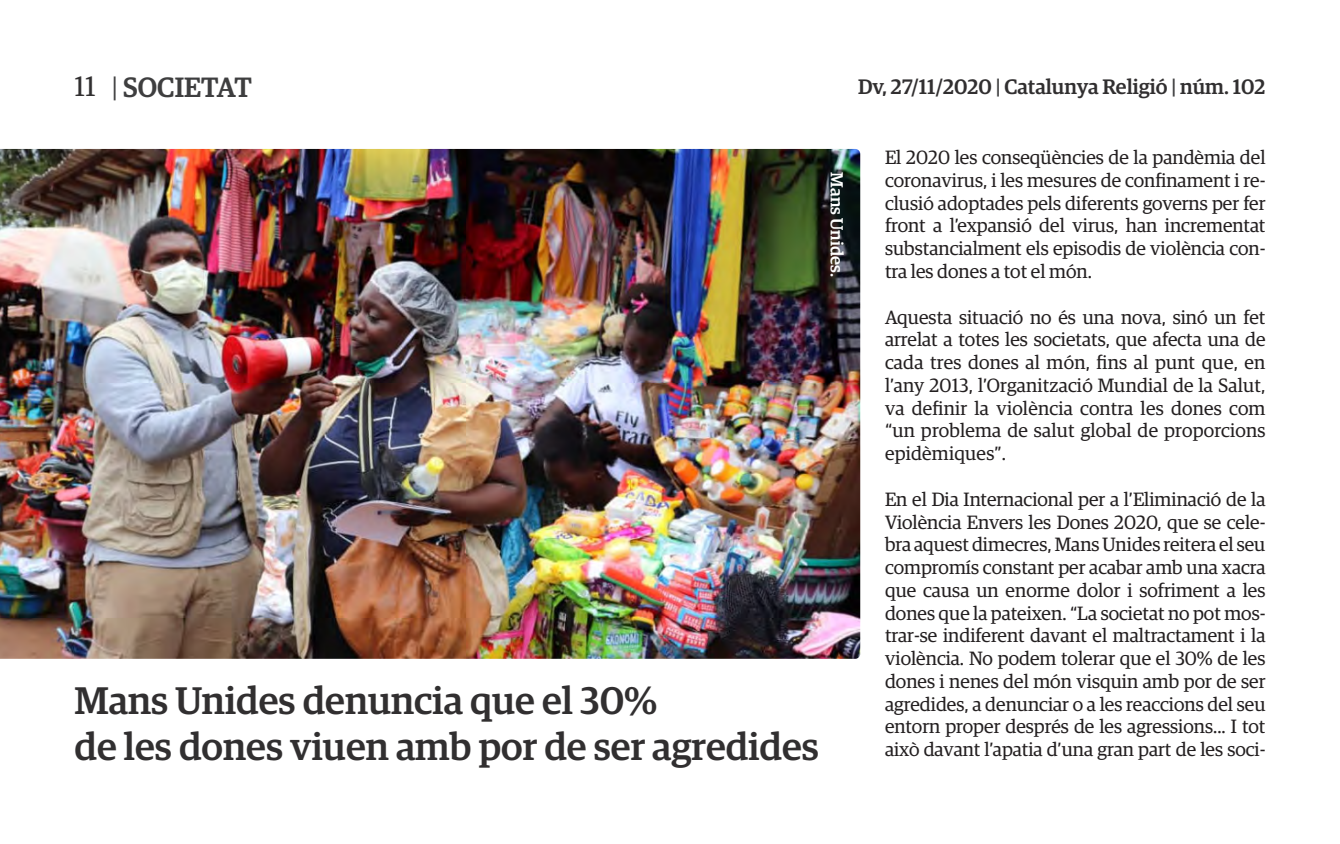
<style>
.page{position:relative;width:1340px;height:844px;background:#fff}
.page>*{position:absolute;margin:0;border:0;box-sizing:border-box;transform-origin:0 0}
.t1{font:500 38.5px/45.5px "Guardian Egyp";color:#312f30}
.t2{font:500 28px "Guardian Egyp";color:#3e3e3f}
.t3{font:500 21px "Guardian Egyp";color:#312f30}
.t4{font:19.25px/22.8px "Guardian Egyp";color:#231f20;text-align:justify}
.t5{font:500 17.5px "Guardian Egyp";color:#fff}
.s1{font-weight:400;color:#312f30}
.s2{font-weight:400}
.s3{color:#3e3e3f}
</style>
<div class="page">
<img style="left:0;top:149px;width:860px;height:509px">
<h2 class="t2" style="left:74px;top:67px;width:179px"><span class="s1">11</span> <span class="s2">|</span> SOCIETAT</h2>
<p class="t3" style="left:858px;top:71px;width:409px">Dv, 27/11/2020 <span class="s3">|</span> Catalunya Religió <span class="s3">|</span> núm. 102</p>
<p class="t5" style="left:849px;top:172px;width:106px;rotate:90deg">Mans Unides.</p>
<p class="t1" style="left:74px;top:675px;width:746px">Mans Unides denuncia que el 30%<br>de les dones viuen amb por de ser agredides</p>
<p class="t4" style="left:885px;top:145px;width:382px">El 2020 les conseqüències de la pandèmia del coronavirus, i les mesures de confinament i re&shy;clusió adoptades pels diferents governs per fer front a l’expansió del virus, han incrementat substancialment els episodis de violència con&shy;tra les dones a tot el món.</p>
<p class="t4" style="left:885px;top:304px;width:382px">Aquesta situació no és una nova, sinó un fet arrelat a totes les societats, que afecta una de cada tres dones al món, fins al punt que, en l’any 2013, l’Organització Mundial de la Salut, va definir la violència contra les dones com “un problema de salut global de proporcions epidèmiques”.</p>
<p class="t4" style="left:885px;top:486px;width:382px">En el Dia Internacional per a l’Eliminació de la Violència Envers les Dones 2020, que se cele&shy;bra aquest dimecres, Mans Unides reitera el seu compromís constant per acabar amb una xacra que causa un enorme dolor i sofriment a les dones que la pateixen. “La societat no pot mos&shy;trar-se indiferent davant el maltractament i la violència. No podem tolerar que el 30% de les dones i nenes del món visquin amb por de ser agredides, a denunciar o a les reaccions del seu entorn proper després de les agressions... I tot això davant l’apatia d’una gran part de les soci-</p>
</div>
